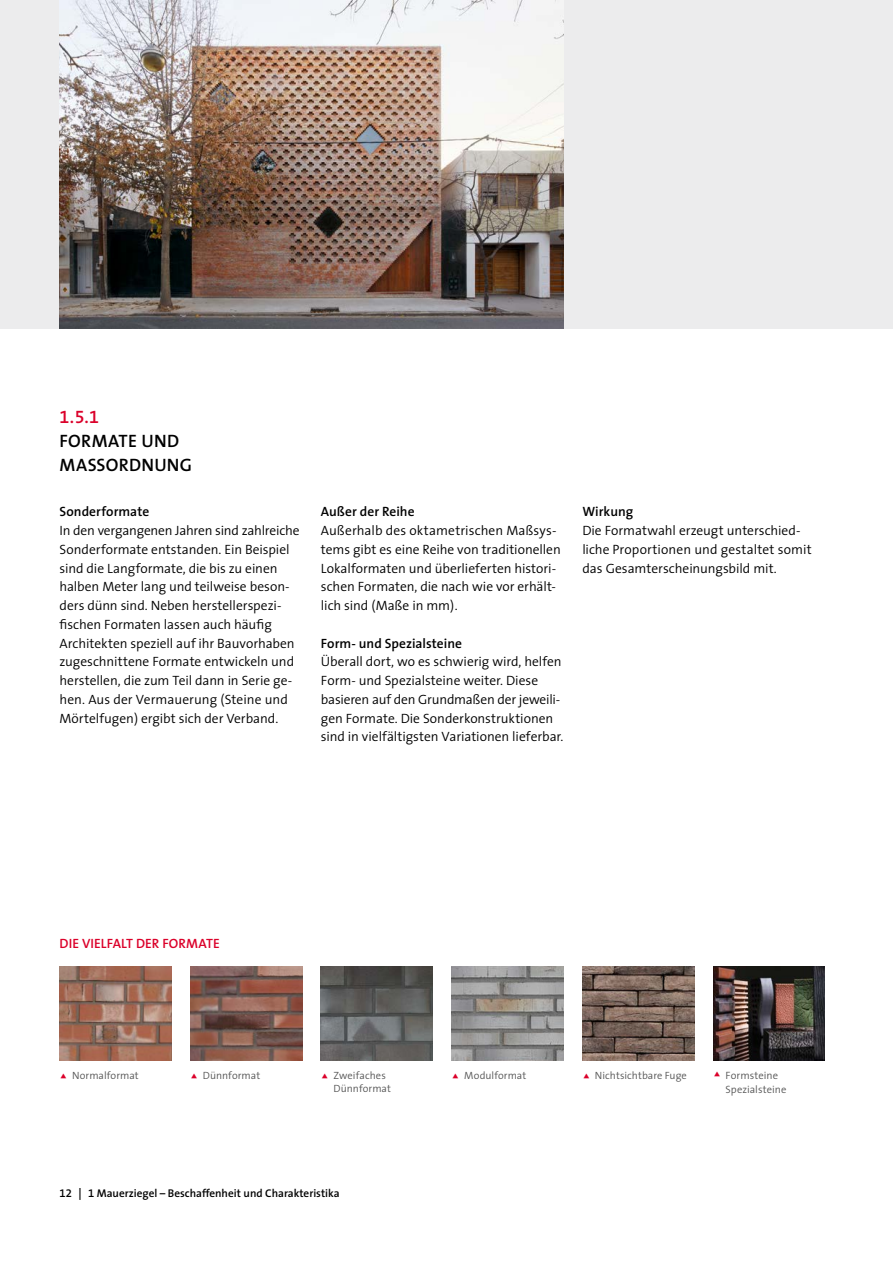
<style>
.page{position:relative;width:893px;height:1263px;background:#fff}
.page>*{position:absolute;margin:0;border:0;box-sizing:border-box;transform-origin:0 0}
.t1{font:600 18px/24px "The Sans";letter-spacing:.015em;color:#000}
.t2{font:18px "The Sans Semi Bold Expert";color:#db012a}
.t3{font:300 13.5px/18.8px "The Sans";letter-spacing:-.005em;color:#000}
.t4{font:600 13.5px "The Sans";color:#000}
.t5{font:600 13.5px "The Sans";letter-spacing:.005em;color:#db012a}
.t6{font:600 11.25px "The Sans";color:#000}
.t7{font:300 10.65px/13.6px "The Sans";letter-spacing:.005em;color:#565656}
.t8{font:300 10.5px "The Sans";letter-spacing:.01em;color:#565656}
.s1{font-family:"The Sans Semi Bold Expert";font-weight:400}
</style>
<div class="page">
<div style="left:0;top:0;width:893px;height:329px;background:#ececed"></div>
<img style="left:60px;top:0;width:503px;height:329px">
<img style="left:713px;top:966px;width:112px;height:94px">
<img style="left:452px;top:966px;width:111px;height:94px">
<img style="left:321px;top:966px;width:112px;height:94px">
<img style="left:190px;top:966px;width:112px;height:94px">
<img style="left:60px;top:966px;width:111px;height:94px">
<img style="left:582px;top:966px;width:112px;height:94px">
<h1 class="t2" style="left:60px;top:401px;width:41px">1.5.1</h1>
<h1 class="t1" style="left:60px;top:428px;width:134px">FORMATE UND<br>MASSORDNUNG</h1>
<p class="t4" style="left:60px;top:500px;width:91px">Sonderformate</p>
<p class="t3" style="left:60px;top:521px;width:242px">In den vergangenen Jahren sind zahlreiche Sonderformate entstanden. Ein Beispiel sind die Langformate, die bis zu einen halben Meter lang und teilweise beson&shy;ders dünn sind. Neben herstellerspezi&shy;fischen Formaten lassen auch häufig Architekten speziell auf ihr Bauvorhaben zugeschnittene Formate entwickeln und herstellen, die zum Teil dann in Serie ge&shy;hen. Aus der Vermauerung (Steine und Mörtelfugen) ergibt sich der Verband.</p>
<p class="t4" style="left:321px;top:500px;width:95px">Außer der Reihe</p>
<p class="t3" style="left:321px;top:521px;width:241px">Außerhalb des oktametrischen Maßsys&shy;tems gibt es eine Reihe von traditionellen Lokalformaten und überlieferten histori&shy;schen Formaten, die nach wie vor erhält&shy;lich sind (Maße in mm).</p>
<p class="t4" style="left:321px;top:632px;width:143px">Form- und Spezialsteine</p>
<p class="t3" style="left:321px;top:652px;width:244px">Überall dort, wo es schwierig wird, helfen Form- und Spezialsteine weiter. Diese basieren auf den Grundmaßen der jeweili&shy;gen Formate. Die Sonderkonstruktionen sind in vielfältigsten Variationen lieferbar.</p>
<p class="t4" style="left:582px;top:500px;width:52px">Wirkung</p>
<p class="t3" style="left:582px;top:521px;width:231px">Die Formatwahl erzeugt unterschied&shy;liche Proportionen und gestaltet somit das Gesamterscheinungsbild mit.</p>
<p class="t5" style="left:60px;top:932px;width:162px">DIE VIELFALT DER FORMATE</p>
<p class="t8" style="left:203px;top:1067px;width:59px">Dünnformat</p>
<p class="t8" style="left:334px;top:1067px;width:54px">Zweifaches</p>
<p class="t8" style="left:595px;top:1067px;width:93px">Nichtsichtbare Fuge</p>
<p class="t8" style="left:334px;top:1080px;width:59px">Dünnformat</p>
<p class="t8" style="left:72px;top:1067px;width:68px">Normalformat</p>
<p class="t8" style="left:464px;top:1067px;width:64px">Modulformat</p>
<p class="t7" style="left:726px;top:1068px;width:62px">Formsteine<br>Spezialsteine</p>
<p class="t6" style="left:60px;top:1183px;width:282px"><span class="s1">12 ] 1</span> Mauerziegel – Beschaffenheit und Charakteristika</p>
</div>
